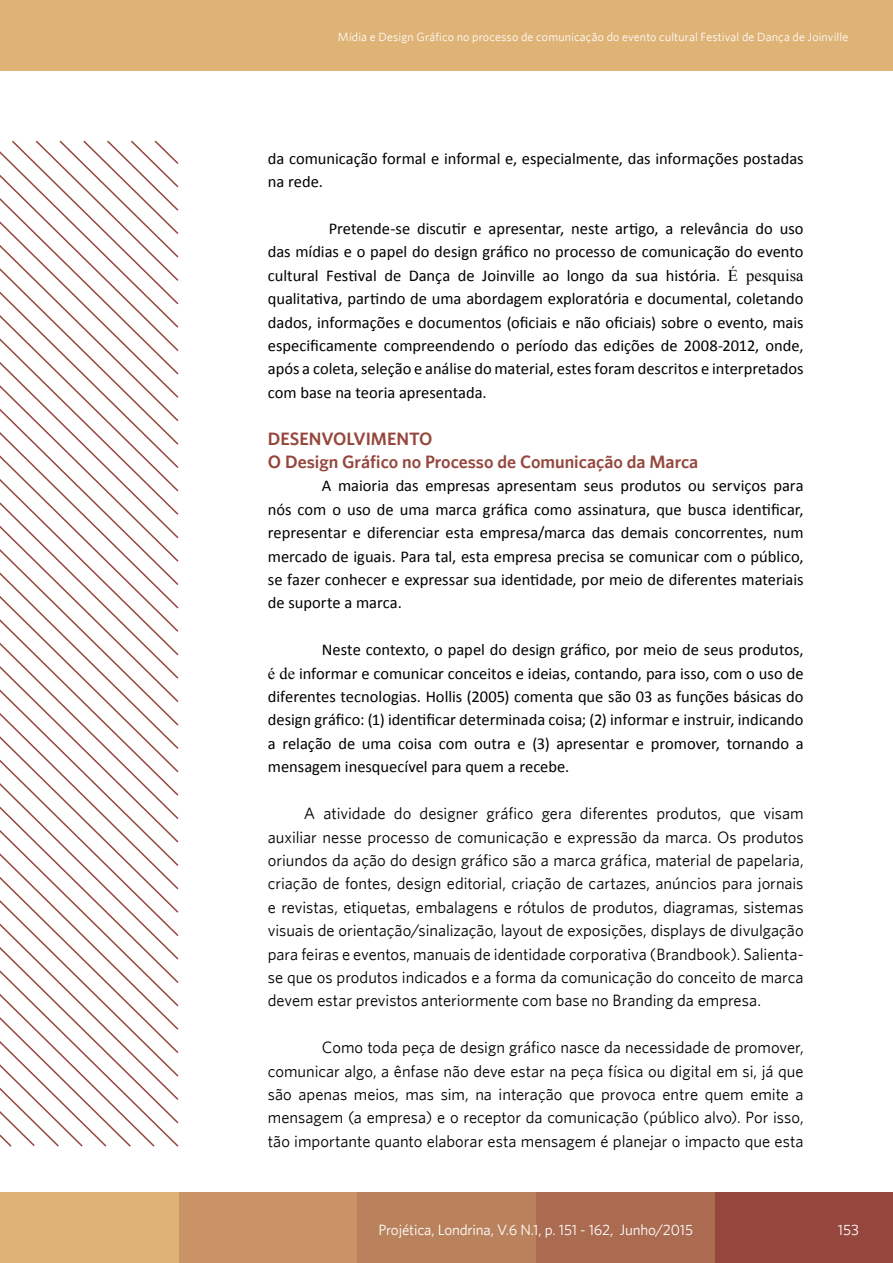
<style>
.page{position:relative;width:893px;height:1263px;background:#fff}
.page>*{position:absolute;margin:0;border:0;box-sizing:border-box;transform-origin:0 0}
.Subtitulo{font:600 18px "Whitney";color:#95473d}
.Titulo_corpus{font:600 18px "Whitney";color:#95473d}
.texto{font:16.5px/23.4px "Calibri";color:#000;text-align:justify}
.texto-2{font:16.5px/23.4px "Whitney";color:#000;text-align:justify}
.t1{font:15px "Whitney";letter-spacing:-.01em;color:#fff}
.t2{font:12px "Whitney";letter-spacing:.01em;color:#fff}
.s1{font-family:"Times New Roman"}
</style>
<div class="page">
<svg style="left:0;top:470px;width:178px;height:20px"></svg>
<svg style="left:0;top:490px;width:179px;height:23px"></svg>
<svg style="left:0;top:513px;width:179px;height:24px"></svg>
<svg style="left:0;top:537px;width:179px;height:23px"></svg>
<svg style="left:0;top:560px;width:179px;height:23px"></svg>
<svg style="left:0;top:583px;width:179px;height:24px"></svg>
<svg style="left:0;top:607px;width:179px;height:23px"></svg>
<svg style="left:0;top:630px;width:179px;height:24px"></svg>
<svg style="left:0;top:654px;width:179px;height:23px"></svg>
<svg style="left:0;top:677px;width:179px;height:23px"></svg>
<svg style="left:0;top:700px;width:179px;height:24px"></svg>
<svg style="left:0;top:724px;width:179px;height:23px"></svg>
<svg style="left:0;top:747px;width:179px;height:24px"></svg>
<svg style="left:0;top:771px;width:179px;height:23px"></svg>
<svg style="left:0;top:794px;width:179px;height:353px"></svg>
<svg style="left:0;top:817px;width:156px;height:330px"></svg>
<svg style="left:0;top:140px;width:179px;height:330px"></svg>
<svg style="left:0;top:841px;width:132px;height:306px"></svg>
<div style="left:714px;top:1193px;width:179px;height:70px;background:#96473d"></div>
<div style="left:357px;top:1193px;width:179px;height:70px;background:#ba825c"></div>
<div style="left:179px;top:1193px;width:178px;height:70px;background:#ca9365"></div>
<div style="left:536px;top:1193px;width:178px;height:70px;background:#ab6b51"></div>
<div style="left:0;top:1193px;width:179px;height:70px;background:#dfb276"></div>
<div style="left:0;top:0;width:893px;height:70px;background:#dfb275"></div>
<p class="t2" style="left:338px;top:29px;width:512px">Mídia e Design Gráfico no processo de comunicação do evento cultural Festival de Dança de Joinville</p>
<p class="texto" style="left:268px;top:147px;width:537px">da comunicação formal e informal e, especialmente, das informações postadas na rede.</p>
<p class="texto" style="left:268px;top:217px;width:537px;text-indent:61px">Pretende-se discutir e apresentar, neste artigo, a relevância do uso das mídias e o papel do design gráfico no processo de comunicação do evento cultural Festival de Dança de Joinville ao longo da sua história. <span class="s1">É pesquisa </span>qualitativa, partindo de uma abordagem exploratória e documental, coletando dados, informações e documentos (oficiais e não oficiais) sobre o evento, mais especificamente compreendendo o período das edições de 2008-2012, onde, após a coleta, seleção e análise do material, estes foram descritos e interpretados com base na teoria apresentada.</p>
<p class="Titulo_corpus" style="left:268px;top:427px;width:166px">DESENVOLVIMENTO</p>
<p class="Subtitulo" style="left:268px;top:451px;width:432px">O Design Gráfico no Processo de Comunicação da Marca</p>
<p class="texto" style="left:268px;top:474px;width:537px;text-indent:54px">A maioria das empresas apresentam seus produtos ou serviços para nós com o uso de uma marca gráfica como assinatura, que busca identificar, representar e diferenciar esta empresa/marca das demais concorrentes, num mercado de iguais. Para tal, esta empresa precisa se comunicar com o público, se fazer conhecer e expressar sua identidade, por meio de diferentes materiais de suporte a marca.</p>
<p class="texto" style="left:268px;top:638px;width:537px;text-indent:54px">Neste contexto, o papel do design gráfico, por meio de seus produtos, <span class="s1">é de</span> informar e comunicar conceitos e ideias, contando, para isso, com o uso de diferentes tecnologias. Hollis (2005) comenta que são 03 as funções básicas do design gráfico: (1) identificar determinada coisa; (2) informar e instruir, indicando a relação de uma coisa com outra e (3) apresentar e promover, tornando a mensagem inesquecível para quem a recebe.</p>
<p class="texto-2" style="left:268px;top:801px;width:537px;text-indent:36px">A atividade do designer gráfico gera diferentes produtos, que visam auxiliar nesse processo de comunicação e expressão da marca. Os produtos oriundos da ação do design gráfico são a marca gráfica, material de papelaria, criação de fontes, design editorial, criação de cartazes, anúncios para jornais e revistas, etiquetas, embalagens e rótulos de produtos, diagramas, sistemas visuais de orientação/sinalização, layout de exposições, displays de divulgação para feiras e eventos, manuais de identidade corporativa (Brandbook). Salienta&shy;se que os produtos indicados e a forma da comunicação do conceito de marca devem estar previstos anteriormente com base no Branding da empresa.</p>
<p class="texto-2" style="left:268px;top:1035px;width:537px;text-indent:54px">Como toda peça de design gráfico nasce da necessidade de promover, comunicar algo, a ênfase não deve estar na peça física ou digital em si, já que são apenas meios, mas sim, na interação que provoca entre quem emite a mensagem (a empresa) e o receptor da comunicação (público alvo). Por isso, tão importante quanto elaborar esta mensagem é planejar o impacto que esta</p>
<p class="t1" style="left:378px;top:1221px;width:316px">Projética, Londrina, V.6 N.1, p. 151 - 162, Junho/2015</p>
<p class="t1" style="left:838px;top:1221px;width:23px">153</p>
</div>
